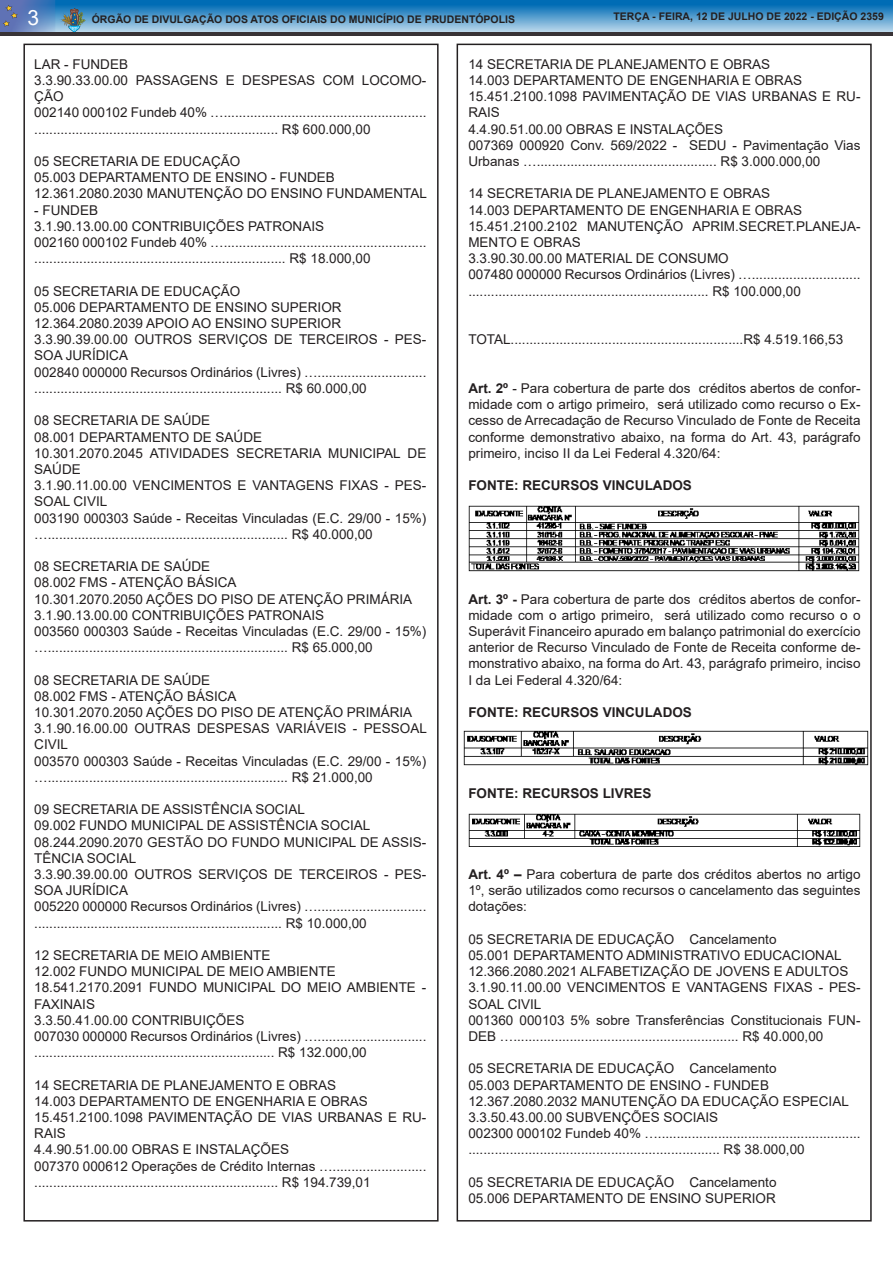
<style>
.page{position:relative;width:893px;height:1263px;background:#fff}
.page>*{position:absolute;margin:0;border:0;box-sizing:border-box;transform-origin:0 0}
.t1{font:21px "Arial";color:#fff}
.t2{font:13.5px/16.2px "Arial";color:#231f20}
.t3{font:700 13.5px "Arial";color:#231f20}
.t4{font:700 10.5px "Arial";color:#231f20}
.s1{font-weight:700}
</style>
<div class="page">
<img style="left:56px;top:0;width:837px;height:32px">
<img style="left:0;top:0;width:56px;height:32px">
<svg style="left:3px;top:5px;width:15px;height:22px"></svg>
<svg style="left:59px;top:8px;width:27px;height:24px"></svg>
<hr style="left:0;top:32px;width:893px;height:4px;background:#383336">
<img style="left:468px;top:505px;width:392px;height:66px">
<img style="left:464px;top:730px;width:404px;height:36px">
<img style="left:468px;top:813px;width:392px;height:34px">
<h1 class="t1" style="left:28px;top:3px;width:13px">3</h1>
<p class="t4" style="left:92px;top:12px;width:425px">ÓRGÃO DE DIVULGAÇÃO DOS ATOS OFICIAIS DO MUNICÍPIO DE PRUDENTÓPOLIS</p>
<p class="t4" style="left:614px;top:9px;width:272px">TERÇA - FEIRA, 12 DE JULHO DE 2022 - EDIÇÃO 2359</p>
<p class="t2" style="left:34px;top:56px;width:95px">LAR - FUNDEB</p>
<p class="t2" style="left:34px;top:72px;width:394px">3.3.90.33.00.00 PASSAGENS E DESPESAS COM LOCOMO-<br>ÇÃO</p>
<p class="t2" style="left:34px;top:105px;width:394px">002140 000102 Fundeb 40% …...................................................... ................................................................. R$ 600.000,00</p>
<p class="t2" style="left:34px;top:153px;width:208px">05 SECRETARIA DE EDUCAÇÃO</p>
<p class="t2" style="left:34px;top:169px;width:302px">05.003 DEPARTAMENTO DE ENSINO - FUNDEB</p>
<p class="t2" style="left:34px;top:186px;width:394px">12.361.2080.2030 MANUTENÇÃO DO ENSINO FUNDAMENTAL</p>
<p class="t2" style="left:34px;top:202px;width:65px">- FUNDEB</p>
<p class="t2" style="left:34px;top:218px;width:291px">3.1.90.13.00.00 CONTRIBUIÇÕES PATRONAIS</p>
<p class="t2" style="left:34px;top:234px;width:394px">002160 000102 Fundeb 40% …...................................................... ................................................................... R$ 18.000,00</p>
<p class="t2" style="left:34px;top:283px;width:208px">05 SECRETARIA DE EDUCAÇÃO</p>
<p class="t2" style="left:34px;top:299px;width:309px">05.006 DEPARTAMENTO DE ENSINO SUPERIOR</p>
<p class="t2" style="left:34px;top:315px;width:308px">12.364.2080.2039 APOIO AO ENSINO SUPERIOR</p>
<p class="t2" style="left:34px;top:331px;width:394px">3.3.90.39.00.00 OUTROS SERVIÇOS DE TERCEIROS - PES-<br>SOA JURÍDICA</p>
<p class="t2" style="left:34px;top:364px;width:394px">002840 000000 Recursos Ordinários (Livres) …............................. .................................................................. R$ 60.000,00</p>
<p class="t2" style="left:34px;top:412px;width:178px">08 SECRETARIA DE SAÚDE</p>
<p class="t2" style="left:34px;top:429px;width:229px">08.001 DEPARTAMENTO DE SAÚDE</p>
<p class="t2" style="left:34px;top:445px;width:394px">10.301.2070.2045 ATIVIDADES SECRETARIA MUNICIPAL DE<br>SAÚDE</p>
<p class="t2" style="left:34px;top:477px;width:394px">3.1.90.11.00.00 VENCIMENTOS E VANTAGENS FIXAS - PES-<br>SOAL CIVIL</p>
<p class="t2" style="left:34px;top:510px;width:394px">003190 000303 Saúde - Receitas Vinculadas (E.C. 29/00 - 15%) …................................................................ R$ 40.000,00</p>
<p class="t2" style="left:34px;top:558px;width:178px">08 SECRETARIA DE SAÚDE</p>
<p class="t2" style="left:34px;top:574px;width:204px">08.002 FMS - ATENÇÃO BÁSICA</p>
<p class="t2" style="left:34px;top:591px;width:379px">10.301.2070.2050 AÇÕES DO PISO DE ATENÇÃO PRIMÁRIA</p>
<p class="t2" style="left:34px;top:607px;width:291px">3.1.90.13.00.00 CONTRIBUIÇÕES PATRONAIS</p>
<p class="t2" style="left:34px;top:623px;width:394px">003560 000303 Saúde - Receitas Vinculadas (E.C. 29/00 - 15%) …................................................................ R$ 65.000,00</p>
<p class="t2" style="left:34px;top:672px;width:178px">08 SECRETARIA DE SAÚDE</p>
<p class="t2" style="left:34px;top:688px;width:204px">08.002 FMS - ATENÇÃO BÁSICA</p>
<p class="t2" style="left:34px;top:704px;width:379px">10.301.2070.2050 AÇÕES DO PISO DE ATENÇÃO PRIMÁRIA</p>
<p class="t2" style="left:34px;top:720px;width:394px">3.1.90.16.00.00 OUTRAS DESPESAS VARIÁVEIS - PESSOAL<br>CIVIL</p>
<p class="t2" style="left:34px;top:753px;width:394px">003570 000303 Saúde - Receitas Vinculadas (E.C. 29/00 - 15%) …................................................................ R$ 21.000,00</p>
<p class="t2" style="left:34px;top:801px;width:272px">09 SECRETARIA DE ASSISTÊNCIA SOCIAL</p>
<p class="t2" style="left:34px;top:817px;width:338px">09.002 FUNDO MUNICIPAL DE ASSISTÊNCIA SOCIAL</p>
<p class="t2" style="left:34px;top:834px;width:394px">08.244.2090.2070 GESTÃO DO FUNDO MUNICIPAL DE ASSIS-<br>TÊNCIA SOCIAL</p>
<p class="t2" style="left:34px;top:866px;width:394px">3.3.90.39.00.00 OUTROS SERVIÇOS DE TERCEIROS - PES-<br>SOA JURÍDICA</p>
<p class="t2" style="left:34px;top:898px;width:394px">005220 000000 Recursos Ordinários (Livres) …............................. .................................................................. R$ 10.000,00</p>
<p class="t2" style="left:34px;top:947px;width:238px">12 SECRETARIA DE MEIO AMBIENTE</p>
<p class="t2" style="left:34px;top:963px;width:303px">12.002 FUNDO MUNICIPAL DE MEIO AMBIENTE</p>
<p class="t2" style="left:34px;top:979px;width:394px">18.541.2170.2091 FUNDO MUNICIPAL DO MEIO AMBIENTE -<br>FAXINAIS</p>
<p class="t2" style="left:34px;top:1012px;width:212px">3.3.50.41.00.00 CONTRIBUIÇÕES</p>
<p class="t2" style="left:34px;top:1028px;width:394px">007030 000000 Recursos Ordinários (Livres) …............................. ................................................................ R$ 132.000,00</p>
<p class="t2" style="left:34px;top:1077px;width:303px">14 SECRETARIA DE PLANEJAMENTO E OBRAS</p>
<p class="t2" style="left:34px;top:1093px;width:335px">14.003 DEPARTAMENTO DE ENGENHARIA E OBRAS</p>
<p class="t2" style="left:34px;top:1109px;width:394px">15.451.2100.1098 PAVIMENTAÇÃO DE VIAS URBANAS E RU-<br>RAIS</p>
<p class="t2" style="left:34px;top:1141px;width:256px">4.4.90.51.00.00 OBRAS E INSTALAÇÕES</p>
<p class="t2" style="left:34px;top:1158px;width:394px">007370 000612 Operações de Crédito Internas …......................... ................................................................. R$ 194.739,01</p>
<p class="t2" style="left:468px;top:56px;width:303px">14 SECRETARIA DE PLANEJAMENTO E OBRAS</p>
<p class="t2" style="left:468px;top:72px;width:335px">14.003 DEPARTAMENTO DE ENGENHARIA E OBRAS</p>
<p class="t2" style="left:468px;top:88px;width:394px">15.451.2100.1098 PAVIMENTAÇÃO DE VIAS URBANAS E RU-<br>RAIS</p>
<p class="t2" style="left:468px;top:121px;width:256px">4.4.90.51.00.00 OBRAS E INSTALAÇÕES</p>
<p class="t2" style="left:468px;top:137px;width:394px">007369 000920 Conv. 569/2022 - SEDU - Pavimentação Vias<br>Urbanas …................................................ R$ 3.000.000,00</p>
<p class="t2" style="left:468px;top:186px;width:303px">14 SECRETARIA DE PLANEJAMENTO E OBRAS</p>
<p class="t2" style="left:468px;top:202px;width:335px">14.003 DEPARTAMENTO DE ENGENHARIA E OBRAS</p>
<p class="t2" style="left:468px;top:218px;width:394px">15.451.2100.2102 MANUTENÇÃO APRIM.SECRET.PLANEJA-<br>MENTO E OBRAS</p>
<p class="t2" style="left:468px;top:250px;width:262px">3.3.90.30.00.00 MATERIAL DE CONSUMO</p>
<p class="t2" style="left:468px;top:267px;width:394px">007480 000000 Recursos Ordinários (Livres) …............................. ................................................................ R$ 100.000,00</p>
<p class="t2" style="left:468px;top:331px;width:376px">TOTAL..............................................................R$ 4.519.166,53</p>
<p class="t2" style="left:468px;top:380px;width:394px;text-align:justify"><span class="s1">Art. 2º</span> - Para cobertura de parte dos créditos abertos de confor&shy;midade com o artigo primeiro, será utilizado como recurso o Ex&shy;cesso de Arrecadação de Recurso Vinculado de Fonte de Receita conforme demonstrativo abaixo, na forma do Art. 43, parágrafo primeiro, inciso II da Lei Federal 4.320/64:</p>
<p class="t3" style="left:468px;top:476px;width:225px">FONTE: RECURSOS VINCULADOS</p>
<p class="t2" style="left:468px;top:591px;width:394px;text-align:justify"><span class="s1">Art. 3º -</span> Para cobertura de parte dos créditos abertos de confor&shy;midade com o artigo primeiro, será utilizado como recurso o o Superávit Financeiro apurado em balanço patrimonial do exercício anterior de Recurso Vinculado de Fonte de Receita conforme de&shy;monstrativo abaixo, na forma do Art. 43, parágrafo primeiro, inciso I da Lei Federal 4.320/64:</p>
<p class="t3" style="left:468px;top:703px;width:225px">FONTE: RECURSOS VINCULADOS</p>
<p class="t3" style="left:468px;top:784px;width:185px">FONTE: RECURSOS LIVRES</p>
<p class="t2" style="left:468px;top:866px;width:394px;text-align:justify"><span class="s1">Art. 4º –</span> Para cobertura de parte dos créditos abertos no artigo 1º, serão utilizados como recursos o cancelamento das seguintes dotações:</p>
<p class="t2" style="left:468px;top:931px;width:310px">05 SECRETARIA DE EDUCAÇÃO Cancelamento</p>
<p class="t2" style="left:468px;top:947px;width:375px">05.001 DEPARTAMENTO ADMINISTRATIVO EDUCACIONAL</p>
<p class="t2" style="left:468px;top:963px;width:381px">12.366.2080.2021 ALFABETIZAÇÃO DE JOVENS E ADULTOS</p>
<p class="t2" style="left:468px;top:979px;width:394px">3.1.90.11.00.00 VENCIMENTOS E VANTAGENS FIXAS - PES-<br>SOAL CIVIL</p>
<p class="t2" style="left:468px;top:1012px;width:394px">001360 000103 5% sobre Transferências Constitucionais FUN-<br>DEB …............................................................ R$ 40.000,00</p>
<p class="t2" style="left:468px;top:1060px;width:310px">05 SECRETARIA DE EDUCAÇÃO Cancelamento</p>
<p class="t2" style="left:468px;top:1077px;width:302px">05.003 DEPARTAMENTO DE ENSINO - FUNDEB</p>
<p class="t2" style="left:468px;top:1093px;width:382px">12.367.2080.2032 MANUTENÇÃO DA EDUCAÇÃO ESPECIAL</p>
<p class="t2" style="left:468px;top:1109px;width:251px">3.3.50.43.00.00 SUBVENÇÕES SOCIAIS</p>
<p class="t2" style="left:468px;top:1125px;width:394px">002300 000102 Fundeb 40% …...................................................... ................................................................... R$ 38.000,00</p>
<p class="t2" style="left:468px;top:1174px;width:310px">05 SECRETARIA DE EDUCAÇÃO Cancelamento</p>
<p class="t2" style="left:468px;top:1190px;width:309px">05.006 DEPARTAMENTO DE ENSINO SUPERIOR</p>
</div>
